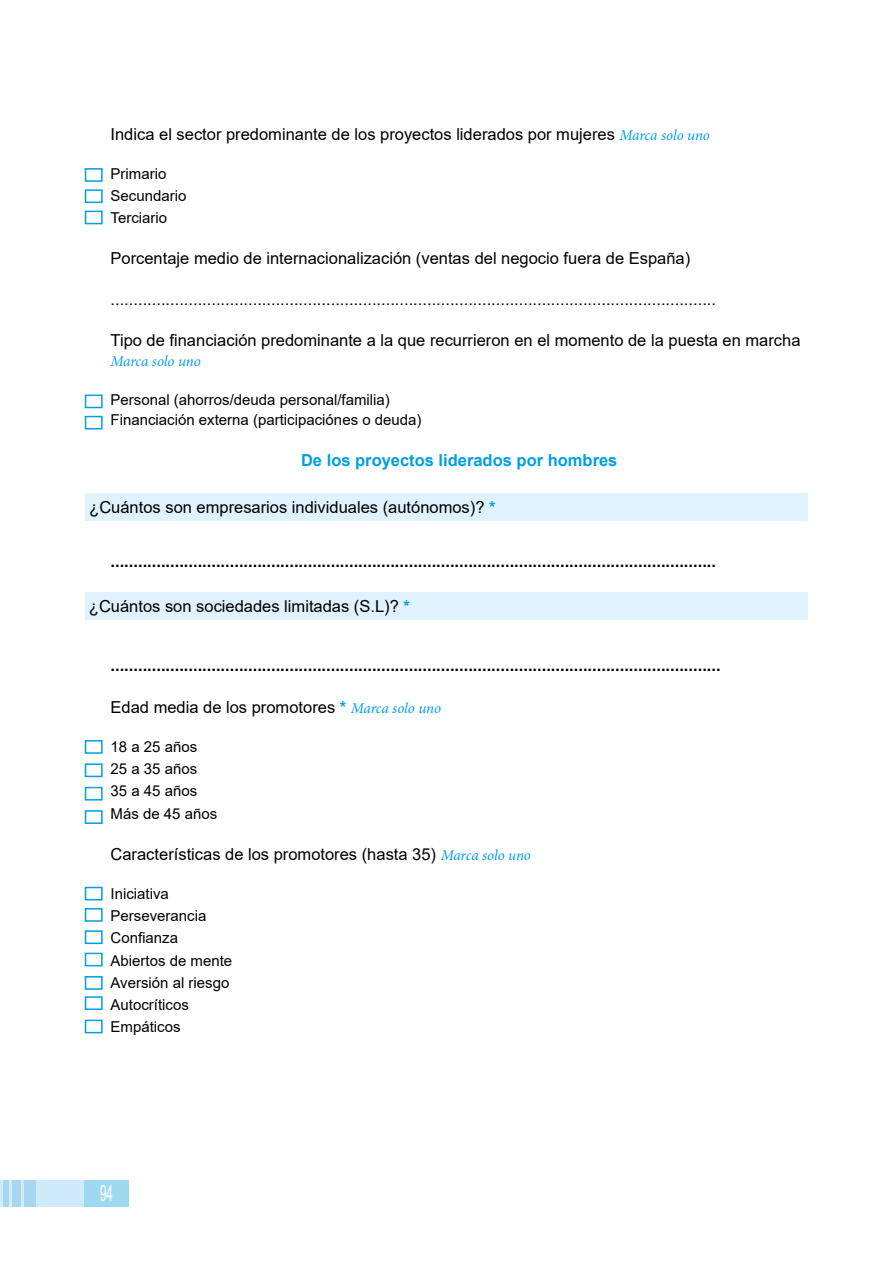
<style>
.page{position:relative;width:893px;height:1263px;background:#fff}
.page>*{position:absolute;margin:0;border:0;box-sizing:border-box;transform-origin:0 0}
.t1{font:22.5px "Arial";color:#fff;scale:.52 1}
.t2{font:16.5px "Arial";color:#000}
.t3{font:700 16.5px "Arial";color:#000}
.t4{font:700 16.5px "Arial";color:#009fe3}
.t5{font:15px/22.2px "Arial";color:#000}
.t6{font:italic 15px "Minion Pro";letter-spacing:-.01em;color:#009fe3}
.s1{font-family:"Minion Pro";font-style:italic;font-size:15px;color:#009fe3}
.s2{font-weight:700;color:#009fe3}
</style>
<div class="page">
<div style="left:24px;top:1180px;width:105px;height:26px;background:#cfeaf8"></div>
<svg style="left:21px;top:1180px;width:15px;height:26px"></svg>
<svg style="left:9px;top:1180px;width:12px;height:26px"></svg>
<svg style="left:0;top:1180px;width:9px;height:26px"></svg>
<div style="left:84px;top:1180px;width:45px;height:26px;background:#9fd8f1"></div>
<div style="left:85px;top:189px;width:18px;height:14px;border:2px solid #009fe3"></div>
<div style="left:85px;top:394px;width:18px;height:14px;border:2px solid #009fe3"></div>
<div style="left:85px;top:740px;width:18px;height:14px;border:2px solid #009fe3"></div>
<div style="left:85px;top:887px;width:18px;height:13px;border:2px solid #009fe3"></div>
<div style="left:85px;top:787px;width:18px;height:13px;border:2px solid #009fe3"></div>
<div style="left:85px;top:930px;width:18px;height:14px;border:2px solid #009fe3"></div>
<div style="left:85px;top:996px;width:18px;height:14px;border:2px solid #009fe3"></div>
<div style="left:85px;top:168px;width:18px;height:14px;border:2px solid #009fe3"></div>
<div style="left:85px;top:211px;width:18px;height:13px;border:2px solid #009fe3"></div>
<div style="left:85px;top:416px;width:18px;height:13px;border:2px solid #009fe3"></div>
<div style="left:85px;top:763px;width:18px;height:14px;border:2px solid #009fe3"></div>
<div style="left:85px;top:908px;width:18px;height:14px;border:2px solid #009fe3"></div>
<div style="left:85px;top:976px;width:18px;height:14px;border:2px solid #009fe3"></div>
<div style="left:85px;top:810px;width:18px;height:14px;border:2px solid #009fe3"></div>
<div style="left:85px;top:953px;width:18px;height:13px;border:2px solid #009fe3"></div>
<div style="left:85px;top:1020px;width:18px;height:13px;border:2px solid #009fe3"></div>
<div style="left:85px;top:493px;width:723px;height:27px;background:#dff2fd"></div>
<div style="left:85px;top:592px;width:723px;height:27px;background:#dff2fd"></div>
<p class="t2" style="left:111px;top:122px;width:601px">Indica el sector predominante de los proyectos liderados por mujeres <span class="s1">Marca solo uno</span></p>
<p class="t5" style="left:111px;top:163px;width:77px">Primario<br>Secundario<br>Terciario</p>
<p class="t2" style="left:111px;top:247px;width:581px">Porcentaje medio de internacionalización (ventas del negocio fuera de España)</p>
<p class="t2" style="left:111px;top:288px;width:607px">....................................................................................................................................</p>
<p class="t2" style="left:111px;top:329px;width:691px">Tipo de financiación predominante a la que recurrieron en el momento de la puesta en marcha</p>
<p class="t6" style="left:111px;top:351px;width:92px">Marca solo uno</p>
<p class="t5" style="left:111px;top:390px;width:312px;line-height:20.1px">Personal (ahorros/deuda personal/familia)<br>Financiación externa (participaciónes o deuda)</p>
<p class="t4" style="left:301px;top:449px;width:318px">De los proyectos liderados por hombres</p>
<p class="t2" style="left:89px;top:495px;width:408px">¿Cuántos son empresarios individuales (autónomos)? <span class="s2">*</span></p>
<p class="t3" style="left:111px;top:549px;width:607px">....................................................................................................................................</p>
<p class="t2" style="left:89px;top:595px;width:322px">¿Cuántos son sociedades limitadas (S.L)? <span class="s2">*</span></p>
<p class="t3" style="left:111px;top:654px;width:612px">.....................................................................................................................................</p>
<p class="t2" style="left:111px;top:695px;width:332px">Edad media de los promotores <span class="s2">*</span> <span class="s1">Marca solo uno</span></p>
<p class="t5" style="left:111px;top:735px;width:108px">18 a 25 años<br>25 a 35 años<br>35 a 45 años<br>Más de 45 años</p>
<p class="t2" style="left:111px;top:842px;width:422px">Características de los promotores (hasta 35) <span class="s1">Marca solo uno</span></p>
<p class="t5" style="left:111px;top:882px;width:123px">Iniciativa<br>Perseverancia<br>Confianza<br>Abiertos de mente<br>Aversión al riesgo<br>Autocríticos<br>Empáticos</p>
<h1 class="t1" style="left:100px;top:1178px;width:27px">94</h1>
</div>
